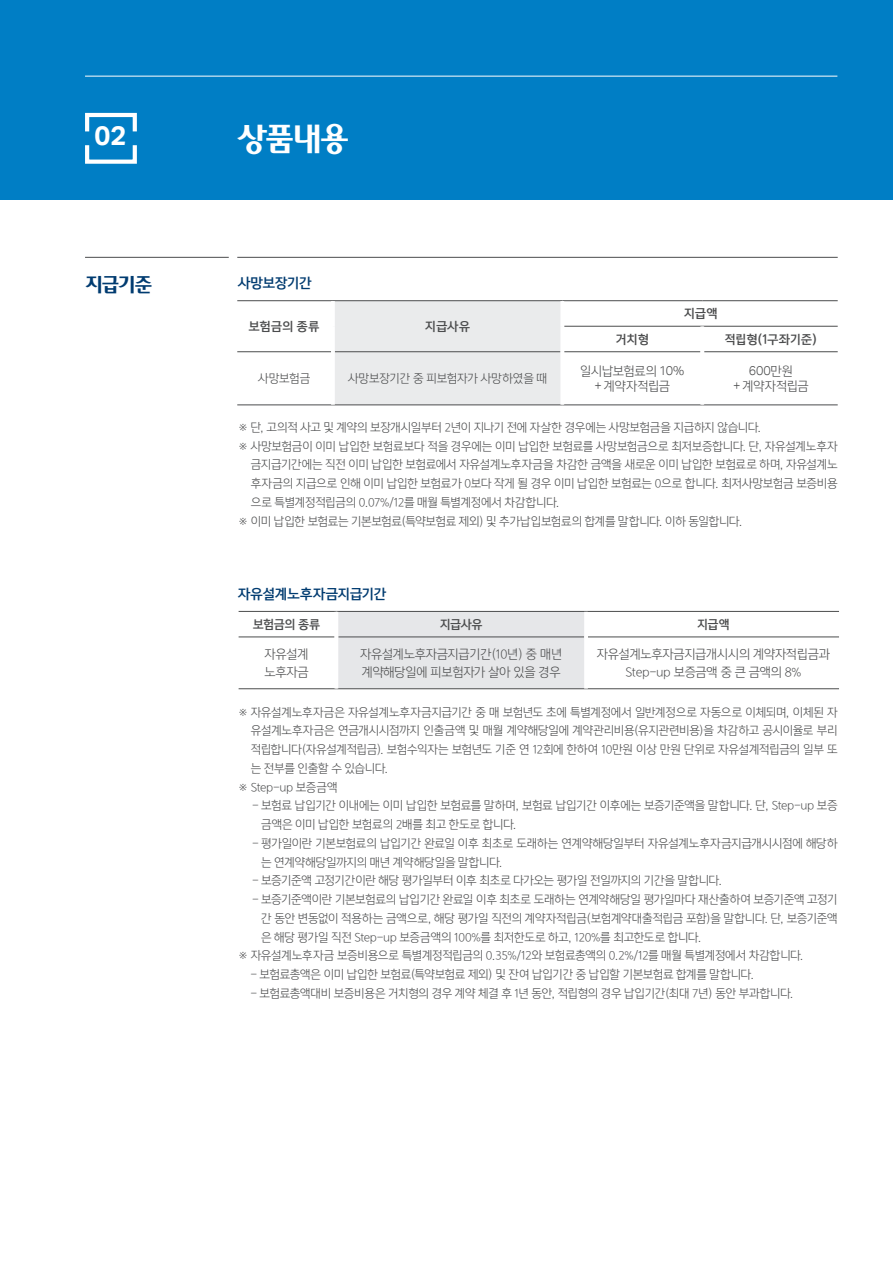
<style>
.page{position:relative;width:893px;height:1263px;background:#fff}
.page>*{position:absolute;margin:0;border:0;box-sizing:border-box;transform-origin:0 0}
.t1{font:34.5px "MWORLDV";color:#fff}
.t2{font:700 27px "Aktiv Grotesk";color:#fff}
.t3{font:21px "MWORLDV";color:#003b70}
.t4{font:13.5px "Yoon Gothic 770";letter-spacing:-.055em;color:#003b70}
.t5{font:12.75px/18px "Yoon Gothic 730";letter-spacing:-.025em;color:#4b4c4d;text-align:center}
.t6{font:300 12.75px "Aktiv Grotesk";color:#4b4c4d}
.t7{font:12px/18.8px "Yoon Gothic 730";letter-spacing:-.03em;color:#4b4c4d;text-align:justify}
.t8{font:12px "Yoon Gothic 770";letter-spacing:-.03em;color:#4b4c4d}
.t9{font:12px "Yoon Gothic 770";letter-spacing:-.03em;color:#4b4c4d;scale:.95 1}
.s1{font-family:"Aktiv Grotesk";font-weight:300}
.s2{font-family:"Yoon Gothic 730";font-weight:400}
</style>
<div class="page">
<div style="left:0;top:0;width:893px;height:199px;background:#007ec5"></div>
<hr style="left:85px;top:76px;width:752px;height:1px;background:#fff">
<div style="left:85px;top:143px;width:52px;height:21px;border:4px solid #fff"></div>
<div style="left:85px;top:113px;width:52px;height:21px;border:4px solid #fff"></div>
<hr style="left:237px;top:257px;width:601px;height:1px;background:#4b4c4d">
<hr style="left:85px;top:257px;width:144px;height:1px;background:#4b4c4d">
<div style="left:338px;top:612px;width:246px;height:76px;background:#e6e7e9"></div>
<hr style="left:239px;top:611px;width:97px;height:1px;background:#4b4c4d">
<hr style="left:336px;top:611px;width:250px;height:1px;background:#4b4c4d">
<hr style="left:586px;top:611px;width:253px;height:1px;background:#4b4c4d">
<hr style="left:239px;top:637px;width:96px;height:1px;background:#4b4c4d">
<hr style="left:338px;top:637px;width:246px;height:1px;background:#4b4c4d">
<hr style="left:588px;top:637px;width:251px;height:1px;background:#4b4c4d">
<hr style="left:239px;top:688px;width:97px;height:1px;background:#4b4c4d">
<hr style="left:336px;top:688px;width:250px;height:1px;background:#4b4c4d">
<hr style="left:586px;top:688px;width:253px;height:1px;background:#4b4c4d">
<hr style="left:334px;top:637px;width:4px;height:51px;background:#fff">
<div style="left:335px;top:301px;width:225px;height:104px;background:#eaebec"></div>
<hr style="left:237px;top:300px;width:96px;height:1px;background:#4b4c4d">
<hr style="left:333px;top:300px;width:229px;height:1px;background:#4b4c4d">
<hr style="left:562px;top:300px;width:140px;height:1px;background:#4b4c4d">
<hr style="left:702px;top:300px;width:136px;height:1px;background:#4b4c4d">
<hr style="left:564px;top:326px;width:138px;height:1px;background:#4b4c4d">
<hr style="left:702px;top:326px;width:136px;height:1px;background:#4b4c4d">
<hr style="left:237px;top:351px;width:94px;height:1px;background:#4b4c4d">
<hr style="left:335px;top:351px;width:225px;height:1px;background:#4b4c4d">
<hr style="left:564px;top:351px;width:136px;height:1px;background:#4b4c4d">
<hr style="left:704px;top:351px;width:134px;height:1px;background:#4b4c4d">
<hr style="left:237px;top:405px;width:96px;height:1px;background:#4b4c4d">
<hr style="left:333px;top:405px;width:229px;height:1px;background:#4b4c4d">
<hr style="left:562px;top:405px;width:140px;height:1px;background:#4b4c4d">
<hr style="left:702px;top:405px;width:136px;height:1px;background:#4b4c4d">
<hr style="left:700px;top:326px;width:4px;height:26px;background:#fff">
<p class="t2" style="left:95px;top:120px;width:33px">02</p>
<p class="t1" style="left:237px;top:122px;width:114px">상품내용</p>
<p class="t3" style="left:85px;top:274px;width:69px">지급기준</p>
<p class="t4" style="left:238px;top:273px;width:76px">사망보장기간</p>
<p class="t8" style="left:248px;top:318px;width:73px">보험금의 종류</p>
<p class="t8" style="left:425px;top:318px;width:47px">지급사유</p>
<p class="t7" style="left:258px;top:369px;width:54px">사망보험금</p>
<p class="t7" style="left:348px;top:369px;width:201px">사망보장기간 중 피보험자가 사망하였을 때</p>
<p class="t8" style="left:684px;top:305px;width:36px">지급액</p>
<p class="t8" style="left:615px;top:331px;width:35px">거치형</p>
<p class="t8" style="left:724px;top:331px;width:94px">적립형(1구좌기준)</p>
<p class="t5" style="left:580px;top:362px;width:106px">일시납보험료의 <span class="s1">10%</span></p>
<p class="t5" style="left:594px;top:377px;width:77px"><span class="s1">+</span> 계약자적립금</p>
<p class="t6" style="left:749px;top:363px;width:46px">600<span class="s2">만원</span></p>
<p class="t5" style="left:733px;top:377px;width:77px"><span class="s1">+</span> 계약자적립금</p>
<p class="t7" style="left:238px;top:418px;width:525px">※ 단, 고의적 사고 및 계약의 보장개시일부터 2년이 지나기 전에 자살한 경우에는 사망보험금을 지급하지 않습니다.</p>
<p class="t7" style="left:251px;top:437px;width:588px;text-indent:-13px">※ 사망보험금이 이미 납입한 보험료보다 적을 경우에는 이미 납입한 보험료를 사망보험금으로 최저보증합니다. 단, 자유설계노후자 금지급기간에는 직전 이미 납입한 보험료에서 자유설계노후자금을 차감한 금액을 새로운 이미 납입한 보험료로 하며, 자유설계노 후자금의 지급으로 인해 이미 납입한 보험료가 0보다 작게 될 경우 이미 납입한 보험료는 0으로 합니다. 최저사망보험금 보증비용 으로 특별계정적립금의 0.07%/12를 매월 특별계정에서 차감합니다.</p>
<p class="t7" style="left:238px;top:512px;width:506px">※ 이미 납입한 보험료는 기본보험료(특약보험료 제외) 및 추가납입보험료의 합계를 말합니다. 이하 동일합니다.</p>
<p class="t4" style="left:238px;top:584px;width:150px">자유설계노후자금지급기간</p>
<p class="t9" style="left:253px;top:616px;width:72px">보험금의 종류</p>
<p class="t9" style="left:440px;top:616px;width:47px">지급사유</p>
<p class="t9" style="left:697px;top:616px;width:36px">지급액</p>
<p class="t5" style="left:265px;top:645px;width:46px">자유설계</p>
<p class="t5" style="left:265px;top:663px;width:46px">노후자금</p>
<p class="t5" style="left:360px;top:645px;width:204px">자유설계노후자금지급기간(10년) 중 매년</p>
<p class="t5" style="left:362px;top:663px;width:200px">계약해당일에 피보험자가 살아 있을 경우</p>
<p class="t5" style="left:597px;top:645px;width:235px">자유설계노후자금지급개시시의 계약자적립금과<br>Step-up 보증금액 중 큰 금액의 8%</p>
<p class="t7" style="left:251px;top:703px;width:588px;text-indent:-13px">※ 자유설계노후자금은 자유설계노후자금지급기간 중 매 보험년도 초에 특별계정에서 일반계정으로 자동으로 이체되며, 이체된 자 유설계노후자금은 연금개시시점까지 인출금액 및 매월 계약해당일에 계약관리비용(유지관련비용)을 차감하고 공시이율로 부리 적립합니다(자유설계적립금). 보험수익자는 보험년도 기준 연 12회에 한하여 10만원 이상 만원 단위로 자유설계적립금의 일부 또 는 전부를 인출할 수 있습니다.</p>
<p class="t7" style="left:238px;top:778px;width:102px">※ Step-up 보증금액</p>
<p class="t7" style="left:261px;top:796px;width:578px;text-indent:-9px">- 보험료 납입기간 이내에는 이미 납입한 보험료를 말하며, 보험료 납입기간 이후에는 보증기준액을 말합니다. 단, Step-up 보증 금액은 이미 납입한 보험료의 2배를 최고 한도로 합니다.</p>
<p class="t7" style="left:261px;top:834px;width:578px;text-indent:-9px">- 평가일이란 기본보험료의 납입기간 완료일 이후 최초로 도래하는 연계약해당일부터 자유설계노후자금지급개시시점에 해당하 는 연계약해당일까지의 매년 계약해당일을 말합니다.</p>
<p class="t7" style="left:252px;top:871px;width:471px">- 보증기준액 고정기간이란 해당 평가일부터 이후 최초로 다가오는 평가일 전일까지의 기간을 말합니다.</p>
<p class="t7" style="left:261px;top:890px;width:578px;text-indent:-9px">- 보증기준액이란 기본보험료의 납입기간 완료일 이후 최초로 도래하는 연계약해당일 평가일마다 재산출하여 보증기준액 고정기 간 동안 변동없이 적용하는 금액으로, 해당 평가일 직전의 계약자적립금(보험계약대출적립금 포함)을 말합니다. 단, 보증기준액 은 해당 평가일 직전 Step-up 보증금액의 100%를 최저한도로 하고, 120%를 최고한도로 합니다.</p>
<p class="t7" style="left:238px;top:946px;width:567px">※ 자유설계노후자금 보증비용으로 특별계정적립금의 0.35%/12와 보험료총액의 0.2%/12를 매월 특별계정에서 차감합니다.</p>
<p class="t7" style="left:250px;top:965px;width:505px">- 보험료총액은 이미 납입한 보험료(특약보험료 제외) 및 잔여 납입기간 중 납입할 기본보험료 합계를 말합니다.</p>
<p class="t7" style="left:250px;top:984px;width:545px">- 보험료총액대비 보증비용은 거치형의 경우 계약 체결 후 1년 동안, 적립형의 경우 납입기간(최대 7년) 동안 부과합니다.</p>
</div>
